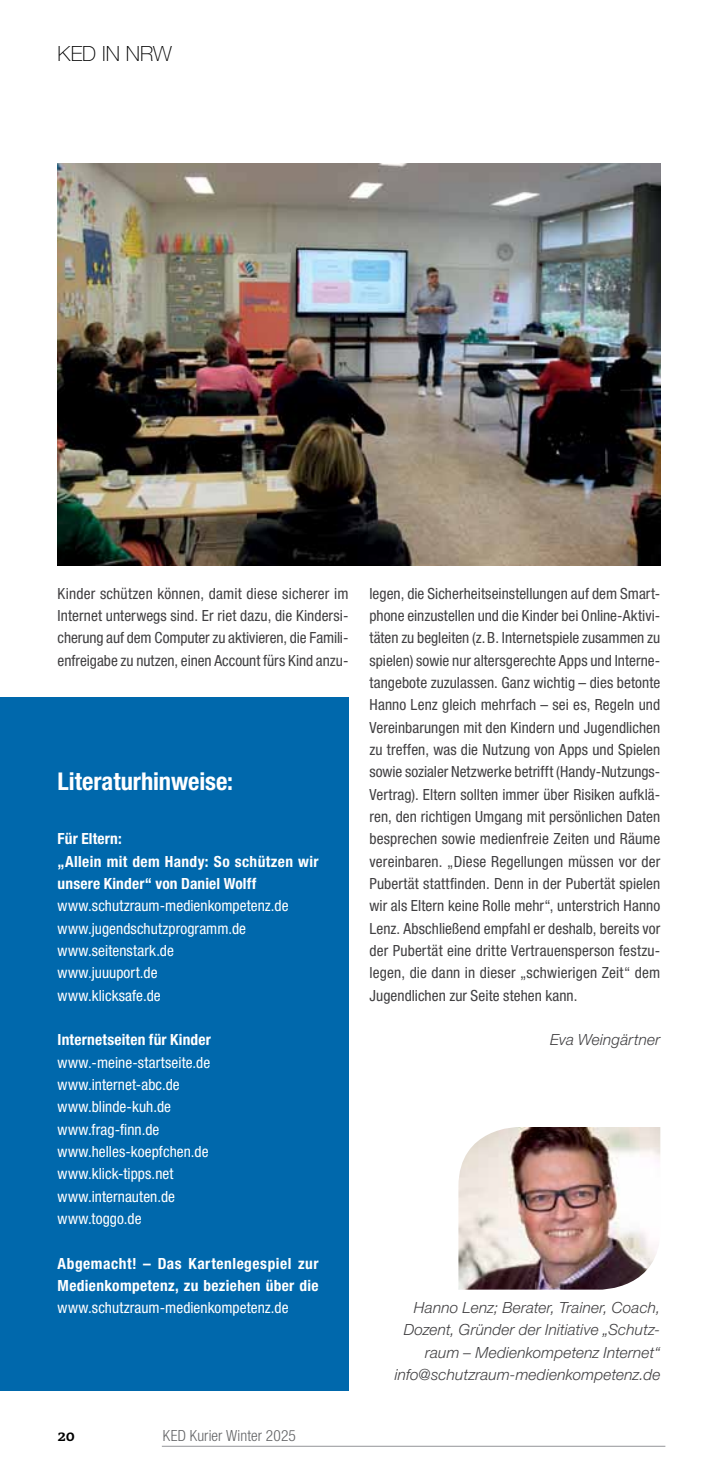
<style>
.page{position:relative;width:710px;height:1474px;background:#fff}
.page>*{position:absolute;margin:0;border:0;box-sizing:border-box;transform-origin:0 0}
.t1{font:700 condensed 24.5px "Helvetica Neue LT Std";color:#fff}
.t2{font:100 21px "Helvetica Neue LT Std";color:#000}
.t3{font:condensed 15.4px/22.4px "Helvetica Neue LT Std";letter-spacing:.005em;color:#414042;text-align:justify}
.t4{font:condensed 15.4px/22.4px "Helvetica Neue LT Std";letter-spacing:.005em;color:#fff}
.t5{font:700 condensed 15.4px/22.4px "Helvetica Neue LT Std";letter-spacing:.02em;color:#fff}
.t6{font:italic 300 15.4px/22.4px "Helvetica Neue LT Std";letter-spacing:.01em;color:#414042;text-align:right}
.t7{font:300 condensed 15.4px "Helvetica Neue LT Std";letter-spacing:.01em;color:#636466}
.t8{font:700 15.4px "The Antiqua Sun";color:#000}
</style>
<div class="page">
<hr style="left:162px;top:1445px;width:503px;height:1px;background:#939598">
<img style="left:58px;top:164px;width:602px;height:402px">
<img style="left:458px;top:1127px;width:202px;height:162px">
<div style="left:0;top:697px;width:348px;height:693px;background:#0068ac"></div>
<h2 class="t2" style="left:58px;top:41px;width:116px">KED in NRW</h2>
<p class="t3" style="left:58px;top:582px;width:292px">Kinder schützen können, damit diese sicherer im Internet unterwegs sind. Er riet dazu, die Kindersi&shy;cherung auf dem Computer zu aktivieren, die Famili&shy;enfreigabe zu nutzen, einen Account fürs Kind anzu-</p>
<p class="t3" style="left:369px;top:582px;width:292px">legen, die Sicherheitseinstellungen auf dem Smart&shy;phone einzustellen und die Kinder bei Online-Aktivi&shy;täten zu begleiten (z.B. Internetspiele zusammen zu spielen) sowie nur altersgerechte Apps und Interne&shy;tangebote zuzulassen. Ganz wichtig – dies betonte Hanno Lenz gleich mehrfach – sei es, Regeln und Vereinbarungen mit den Kindern und Jugendlichen zu treffen, was die Nutzung von Apps und Spielen sowie sozialer Netzwerke betrifft (Handy-Nutzungs-Vertrag). Eltern sollten immer über Risiken aufklä&shy;ren, den richtigen Umgang mit persönlichen Daten besprechen sowie medienfreie Zeiten und Räume vereinbaren. „Diese Regellungen müssen vor der Pubertät stattfinden. Denn in der Pubertät spielen wir als Eltern keine Rolle mehr“, unterstrich Hanno Lenz. Abschließend empfahl er deshalb, bereits vor der Pubertät eine dritte Vertrauensperson festzu&shy;legen, die dann in dieser „schwierigen Zeit“ dem Jugendlichen zur Seite stehen kann.</p>
<p class="t6" style="left:550px;top:1028px;width:112px">Eva Weingärtner</p>
<h1 class="t1" style="left:58px;top:766px;width:177px">Literaturhinweise:</h1>
<p class="t5" style="left:58px;top:827px;width:262px">Für Eltern:<br>„Allein mit dem Handy: So schützen wir unsere Kinder“ von Daniel Wolff</p>
<p class="t4" style="left:58px;top:894px;width:232px">www.schutzraum-medienkompetenz.de www.jugendschutzprogramm.de www.seitenstark.de<br>www.juuuport.de<br>www.klicksafe.de</p>
<p class="t5" style="left:58px;top:1028px;width:155px">Internetseiten für Kinder</p>
<p class="t4" style="left:58px;top:1050px;width:154px">www.-meine-startseite.de www.internet-abc.de www.blinde-kuh.de www.frag-finn.de www.helles-koepfchen.de www.klick-tipps.net www.internauten.de www.toggo.de</p>
<p class="t5" style="left:58px;top:1251px;width:262px">Abgemacht! – Das Kartenlegespiel zur<br>Medienkompetenz, zu beziehen über die</p>
<p class="t4" style="left:58px;top:1296px;width:232px">www.schutzraum-medienkompetenz.de</p>
<p class="t6" style="left:394px;top:1296px;width:267px">Hanno Lenz; Berater, Trainer, Coach, Dozent, Gründer der Initiative „Schutz&shy;raum – Medienkompetenz Internet“ info@schutzraum-medienkompetenz.de</p>
<p class="t8" style="left:58px;top:1427px;width:19px">20</p>
<p class="t7" style="left:163px;top:1426px;width:135px">KED Kurier Winter 2025</p>
</div>
